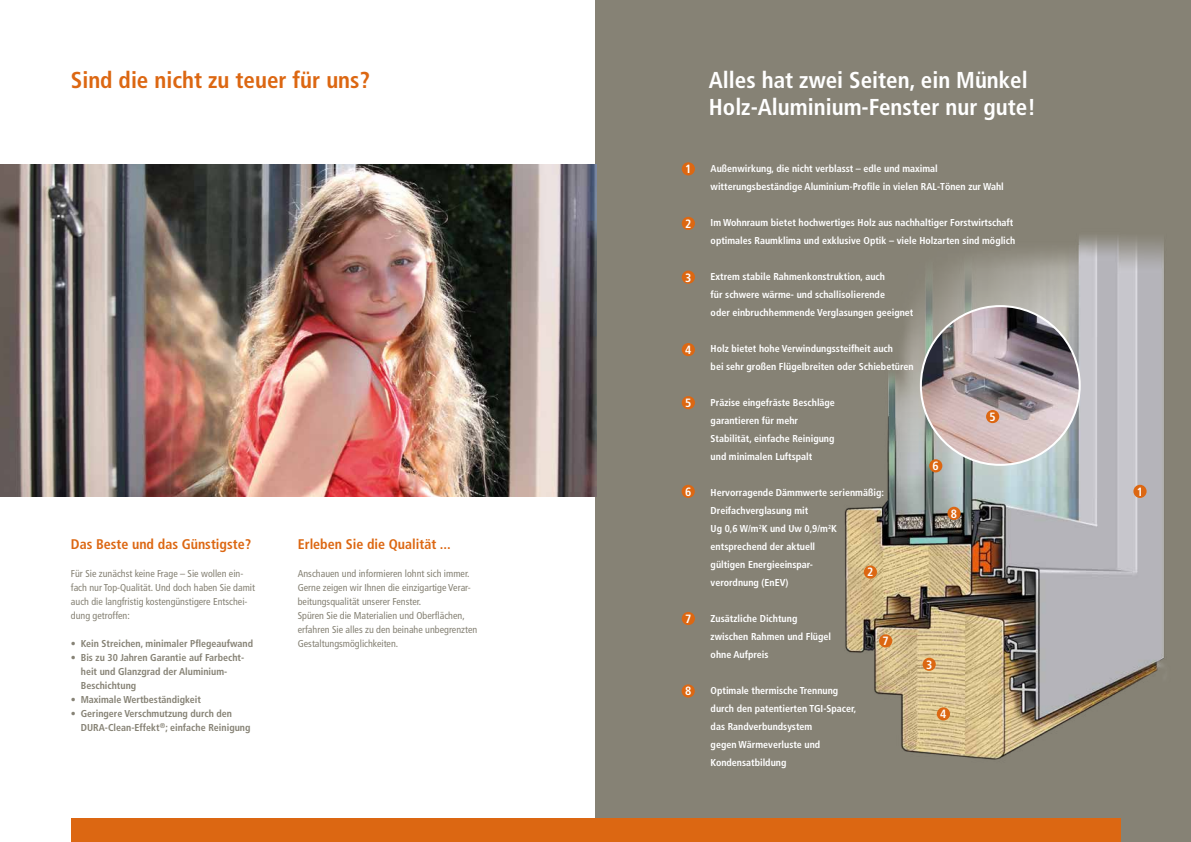
<style>
.page{position:relative;width:1191px;height:842px;background:#fff}
.page>*{position:absolute;margin:0;border:0;box-sizing:border-box;transform-origin:0 0}
.t1{font:700 condensed 23px/27px "Frutiger";color:#fff}
.t2{font:700 condensed 23px "Frutiger";color:#dc6712}
.t3{font:700 condensed 14px "Frutiger";color:#dc6712}
.t4{font:700 condensed 12px "Frutiger";color:#fff}
.t5{font:700 condensed 10px/18px "Frutiger";color:#fff}
.t6{font:condensed 10px/14px "Frutiger";color:#868275}
.t7{font:700 condensed 10px/14px "Frutiger";color:#868275}
</style>
<div class="page">
<div style="left:595px;top:0;width:596px;height:842px;background:#868275"></div>
<div style="left:71px;top:818px;width:1049px;height:24px;background:#dc6712"></div>
<img style="left:844px;top:236px;width:320px;height:524px">
<div style="left:1133px;top:485px;width:13px;height:13px;background:#dc6712;border-radius:50%"></div>
<div style="left:863px;top:565px;width:14px;height:14px;background:#dc6712;border-radius:50%"></div>
<div style="left:929px;top:459px;width:13px;height:13px;background:#dc6712;border-radius:50%"></div>
<div style="left:879px;top:634px;width:13px;height:13px;background:#dc6712;border-radius:50%"></div>
<div style="left:947px;top:507px;width:13px;height:13px;background:#dc6712;border-radius:50%"></div>
<img style="left:0;top:164px;width:596px;height:332px">
<div style="left:682px;top:162px;width:13px;height:13px;background:#dc6712;border-radius:50%"></div>
<div style="left:682px;top:217px;width:13px;height:13px;background:#dc6712;border-radius:50%"></div>
<div style="left:682px;top:271px;width:13px;height:13px;background:#dc6712;border-radius:50%"></div>
<div style="left:682px;top:343px;width:13px;height:13px;background:#dc6712;border-radius:50%"></div>
<div style="left:682px;top:396px;width:13px;height:13px;background:#dc6712;border-radius:50%"></div>
<div style="left:681px;top:485px;width:14px;height:13px;background:#dc6712;border-radius:50%"></div>
<div style="left:682px;top:612px;width:13px;height:13px;background:#dc6712;border-radius:50%"></div>
<div style="left:681px;top:684px;width:14px;height:14px;background:#dc6712;border-radius:50%"></div>
<img style="left:921px;top:306px;width:158px;height:159px;border-radius:79px">
<div style="left:922px;top:658px;width:13px;height:13px;background:#dc6712;border-radius:50%"></div>
<div style="left:986px;top:410px;width:13px;height:13px;background:#dc6712;border-radius:50%"></div>
<div style="left:936px;top:707px;width:14px;height:13px;background:#dc6712;border-radius:50%"></div>
<h1 class="t2" style="left:71px;top:66px;width:301px">Sind die nicht zu teuer für uns?</h1>
<h2 class="t3" style="left:71px;top:536px;width:182px">Das Beste und das Günstigste?</h2>
<p class="t6" style="left:71px;top:567px;width:186px">Für Sie zunächst keine Frage – Sie wollen ein&shy;fach nur Top-Qualität. Und doch haben Sie damit auch die langfristig kostengünstigere Entschei&shy;dung getroffen:</p>
<p class="t7" style="left:71px;top:637px;width:184px">• Kein Streichen, minimaler Pflegeaufwand</p>
<p class="t7" style="left:81px;top:651px;width:165px;text-indent:-10px">• Bis zu 30 Jahren Garantie auf Farbecht&shy;heit und Glanzgrad der Aluminium-<br>Beschichtung</p>
<p class="t7" style="left:71px;top:693px;width:132px">• Maximale Wertbeständigkeit</p>
<p class="t7" style="left:81px;top:707px;width:171px;text-indent:-10px">• Geringere Verschmutzung durch den<br>DURA-Clean-Effekt<sup>®</sup>; einfache Reinigung</p>
<h2 class="t3" style="left:298px;top:536px;width:155px">Erleben Sie die Qualität ...</h2>
<p class="t6" style="left:298px;top:567px;width:181px">Anschauen und informieren lohnt sich immer.<br>Gerne zeigen wir Ihnen die einzigartige Verar&shy;beitungsqualität unserer Fenster.<br>Spüren Sie die Materialien und Oberflächen, erfahren Sie alles zu den beinahe unbegrenzten Gestaltungsmöglichkeiten.</p>
<p class="t4" style="left:685px;top:162px;width:8px">1</p>
<p class="t4" style="left:685px;top:216px;width:8px">2</p>
<p class="t4" style="left:685px;top:270px;width:8px">3</p>
<p class="t4" style="left:685px;top:343px;width:8px">4</p>
<p class="t4" style="left:685px;top:396px;width:8px">5</p>
<p class="t4" style="left:685px;top:484px;width:8px">6</p>
<p class="t4" style="left:685px;top:612px;width:8px">7</p>
<p class="t4" style="left:685px;top:684px;width:8px">8</p>
<h1 class="t1" style="left:709px;top:67px;width:328px">Alles hat zwei Seiten, ein Münkel<br>Holz-Aluminium-Fenster nur gute!</h1>
<p class="t5" style="left:710px;top:159px;width:295px">Außenwirkung, die nicht verblasst – edle und maximal witterungsbeständige Aluminium-Profile in vielen RAL-Tönen zur Wahl</p>
<p class="t5" style="left:710px;top:213px;width:306px">Im Wohnraum bietet hochwertiges Holz aus nachhaltiger Forstwirtschaft optimales Raumklima und exklusive Optik – viele Holzarten sind möglich</p>
<p class="t5" style="left:710px;top:267px;width:204px">Extrem stabile Rahmenkonstruktion, auch<br>für schwere wärme- und schallisolierende<br>oder einbruchhemmende Verglasungen geeignet</p>
<p class="t5" style="left:710px;top:339px;width:204px">Holz bietet hohe Verwindungssteifheit auch<br>bei sehr großen Flügelbreiten oder Schiebetüren</p>
<p class="t5" style="left:710px;top:393px;width:126px">Präzise eingefräste Beschläge garantieren für mehr<br>Stabilität, einfache Reinigung und minimalen Luftspalt</p>
<p class="t5" style="left:710px;top:483px;width:175px">Hervorragende Dämmwerte serienmäßig:<br>Dreifachverglasung mit<br>Ug 0,6 W/m<sup>2</sup>K und Uw 0,9/m<sup>2</sup>K entsprechend der aktuell<br>gültigen Energieeinspar-<br>verordnung (EnEV)</p>
<p class="t5" style="left:710px;top:609px;width:122px">Zusätzliche Dichtung zwischen Rahmen und Flügel ohne Aufpreis</p>
<p class="t5" style="left:710px;top:681px;width:147px">Optimale thermische Trennung durch den patentierten TGI-Spacer, das Randverbundsystem<br>gegen Wärmeverluste und<br>Kondensatbildung</p>
<p class="t4" style="left:989px;top:410px;width:8px">5</p>
<p class="t4" style="left:932px;top:459px;width:8px">6</p>
<p class="t4" style="left:951px;top:506px;width:8px">8</p>
<p class="t4" style="left:867px;top:565px;width:8px">2</p>
<p class="t4" style="left:882px;top:634px;width:8px">7</p>
<p class="t4" style="left:926px;top:657px;width:8px">3</p>
<p class="t4" style="left:940px;top:707px;width:8px">4</p>
<p class="t4" style="left:1136px;top:484px;width:8px">1</p>
</div>
